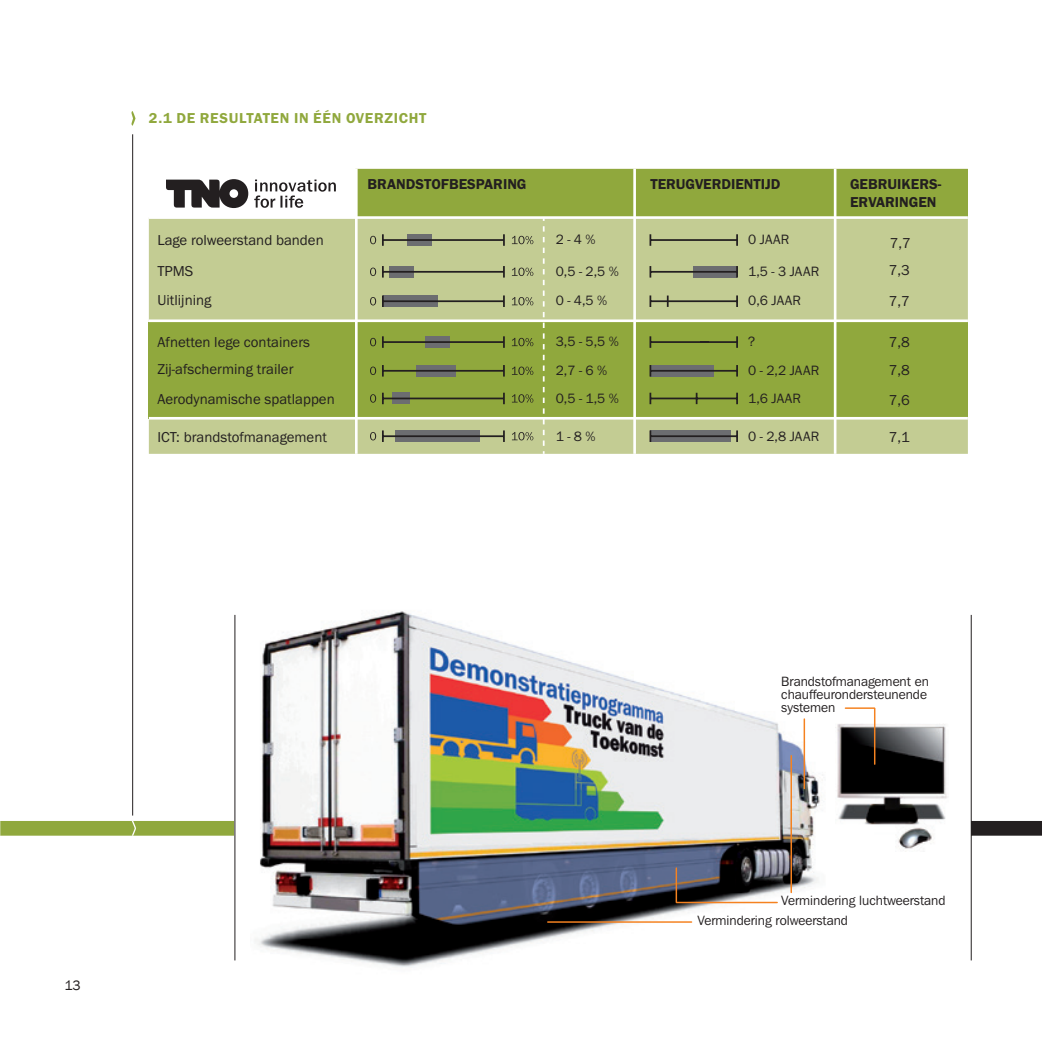
<style>
.page{position:relative;width:1042px;height:1042px;background:#fff}
.page>*{position:absolute;margin:0;border:0;box-sizing:border-box;transform-origin:0 0}
.t1{font:14.88px "Franklin Goth EF";color:#231f20}
.t2{font:600 14.88px/17.8px "Franklin Goth EF";color:#231f20}
._04_TNO-Tussenkop{font:600 14.88px "Franklin Goth EF";letter-spacing:.045em;color:#90a83d}
.t3{font:14px/28.3px "Franklin Goth EF";color:#231f20}
.t4{font:14px "Franklin Gothic";color:#231f20}
.t5{font:13.3px/13.3px "Franklin Gothic IT Cby BT";color:#231f20}
</style>
<div class="page">
<hr style="left:132px;top:134px;width:1px;height:681px;background:#231f20">
<svg style="left:131px;top:111px;width:5px;height:15px"></svg>
<svg style="left:0;top:821px;width:1042px;height:15px;background:#7a8b3b"></svg>
<div style="left:235px;top:610px;width:736px;height:364px;background:#fff"></div>
<img style="left:835px;top:724px;width:112px;height:125px">
<img style="left:255px;top:610px;width:568px;height:357px">
<hr style="left:548px;top:921px;width:143px;height:2px;background:#f58220">
<hr style="left:790px;top:755px;width:2px;height:137px;background:#f58220">
<svg style="left:675px;top:866px;width:103px;height:38px;background:#534f51"></svg>
<hr style="left:803px;top:719px;width:2px;height:69px;background:#f58220">
<svg style="left:844px;top:707px;width:32px;height:58px"></svg>
<hr style="left:971px;top:615px;width:1px;height:345px;background:#231f20">
<hr style="left:235px;top:615px;width:1px;height:345px;background:#231f20">
<div style="left:149px;top:179px;width:819px;height:275px;background:#c3cc93"></div>
<div style="left:355px;top:169px;width:613px;height:49px;background:#90a83d"></div>
<div style="left:149px;top:322px;width:819px;height:96px;background:#90a83d"></div>
<hr style="left:633px;top:169px;width:3px;height:285px;background:#fff">
<svg style="left:543px;top:219px;width:1px;height:235px"></svg>
<hr style="left:355px;top:169px;width:3px;height:285px;background:#fff">
<hr style="left:834px;top:169px;width:2px;height:285px;background:#fff">
<hr style="left:149px;top:216px;width:819px;height:3px;background:#fff">
<hr style="left:149px;top:319px;width:819px;height:3px;background:#fff">
<hr style="left:149px;top:417px;width:819px;height:2px;background:#fff">
<svg style="left:370px;top:236px;width:6px;height:8px"></svg>
<div style="left:407px;top:234px;width:24px;height:12px;background:#6c6d70"></div>
<svg style="left:503px;top:234px;width:2px;height:12px"></svg>
<svg style="left:382px;top:234px;width:2px;height:12px"></svg>
<hr style="left:383px;top:239px;width:121px;height:2px;background:#231f20">
<svg style="left:370px;top:366px;width:6px;height:9px"></svg>
<div style="left:415px;top:365px;width:40px;height:11px;background:#6c6d70"></div>
<svg style="left:503px;top:365px;width:2px;height:11px"></svg>
<svg style="left:382px;top:365px;width:2px;height:11px"></svg>
<hr style="left:383px;top:370px;width:121px;height:2px;background:#231f20">
<svg style="left:370px;top:432px;width:6px;height:8px"></svg>
<div style="left:395px;top:430px;width:85px;height:12px;background:#6c6d70"></div>
<svg style="left:503px;top:430px;width:2px;height:12px"></svg>
<svg style="left:382px;top:430px;width:2px;height:12px"></svg>
<hr style="left:383px;top:435px;width:121px;height:2px;background:#231f20">
<svg style="left:370px;top:338px;width:6px;height:8px"></svg>
<div style="left:425px;top:336px;width:24px;height:12px;background:#6c6d70"></div>
<svg style="left:503px;top:336px;width:2px;height:12px"></svg>
<svg style="left:382px;top:336px;width:2px;height:12px"></svg>
<hr style="left:383px;top:341px;width:121px;height:2px;background:#231f20">
<svg style="left:370px;top:268px;width:6px;height:8px"></svg>
<div style="left:389px;top:266px;width:24px;height:12px;background:#6c6d70"></div>
<svg style="left:503px;top:266px;width:2px;height:12px"></svg>
<svg style="left:382px;top:266px;width:2px;height:12px"></svg>
<hr style="left:383px;top:271px;width:121px;height:2px;background:#231f20">
<svg style="left:370px;top:394px;width:6px;height:9px"></svg>
<div style="left:392px;top:393px;width:18px;height:11px;background:#6c6d70"></div>
<svg style="left:503px;top:393px;width:2px;height:11px"></svg>
<svg style="left:382px;top:393px;width:2px;height:11px"></svg>
<hr style="left:383px;top:397px;width:121px;height:2px;background:#231f20">
<svg style="left:370px;top:297px;width:6px;height:8px"></svg>
<div style="left:383px;top:295px;width:54px;height:12px;background:#6c6d70"></div>
<svg style="left:503px;top:295px;width:2px;height:12px"></svg>
<svg style="left:382px;top:295px;width:2px;height:12px"></svg>
<hr style="left:383px;top:300px;width:121px;height:2px;background:#231f20">
<svg style="left:512px;top:236px;width:21px;height:8px"></svg>
<svg style="left:512px;top:366px;width:21px;height:9px"></svg>
<svg style="left:512px;top:432px;width:21px;height:8px"></svg>
<svg style="left:512px;top:338px;width:21px;height:8px"></svg>
<svg style="left:512px;top:268px;width:21px;height:8px"></svg>
<svg style="left:512px;top:394px;width:21px;height:9px"></svg>
<svg style="left:512px;top:297px;width:21px;height:8px"></svg>
<div style="left:650px;top:430px;width:81px;height:12px;background:#6c6d70"></div>
<div style="left:650px;top:365px;width:64px;height:11px;background:#6c6d70"></div>
<div style="left:694px;top:266px;width:43px;height:11px;background:#6c6d70"></div>
<svg style="left:736px;top:234px;width:2px;height:12px"></svg>
<svg style="left:649px;top:234px;width:2px;height:12px"></svg>
<hr style="left:650px;top:239px;width:87px;height:2px;background:#231f20">
<svg style="left:736px;top:365px;width:2px;height:11px"></svg>
<svg style="left:649px;top:365px;width:2px;height:11px"></svg>
<hr style="left:650px;top:370px;width:87px;height:2px;background:#231f20">
<svg style="left:736px;top:430px;width:2px;height:12px"></svg>
<svg style="left:649px;top:430px;width:2px;height:12px"></svg>
<hr style="left:650px;top:435px;width:87px;height:2px;background:#231f20">
<svg style="left:736px;top:266px;width:2px;height:12px"></svg>
<svg style="left:649px;top:266px;width:2px;height:12px"></svg>
<hr style="left:650px;top:271px;width:87px;height:2px;background:#231f20">
<svg style="left:736px;top:393px;width:2px;height:11px"></svg>
<svg style="left:649px;top:393px;width:2px;height:11px"></svg>
<hr style="left:650px;top:397px;width:87px;height:2px;background:#231f20">
<svg style="left:736px;top:295px;width:2px;height:12px"></svg>
<svg style="left:649px;top:295px;width:2px;height:12px"></svg>
<hr style="left:650px;top:300px;width:87px;height:2px;background:#231f20">
<svg style="left:736px;top:336px;width:2px;height:12px"></svg>
<svg style="left:649px;top:336px;width:2px;height:12px"></svg>
<hr style="left:700px;top:341px;width:37px;height:2px;background:#231f20">
<hr style="left:650px;top:341px;width:58px;height:2px;background:#231f20">
<svg style="left:166px;top:179px;width:82px;height:29px"></svg>
<svg style="left:254px;top:180px;width:82px;height:28px"></svg>
<p class="_04_TNO-Tussenkop" style="left:149px;top:109px;width:279px">2.1 DE RESULTATEN IN ÉÉN OVERZICHT</p>
<p class="t1" style="left:157px;top:231px;width:168px">Lage rolweerstand banden</p>
<p class="t1" style="left:157px;top:263px;width:38px">TPMS</p>
<p class="t1" style="left:157px;top:292px;width:56px">Uitlijning</p>
<p class="t1" style="left:157px;top:333px;width:154px">Afnetten lege containers</p>
<p class="t1" style="left:157px;top:361px;width:138px">Zij-afscherming trailer</p>
<p class="t1" style="left:157px;top:390px;width:179px">Aerodynamische spatlappen</p>
<p class="t1" style="left:157px;top:429px;width:171px">ICT: brandstofmanagement</p>
<p class="t2" style="left:367px;top:175px;width:161px">BRANDSTOFBESPARING</p>
<p class="t2" style="left:650px;top:175px;width:132px">TERUGVERDIENTIJD</p>
<p class="t2" style="left:850px;top:175px;width:93px">GEBRUIKERS-<br>ERVARINGEN</p>
<p class="t3" style="left:556px;top:226px;width:41px">2 - 4 %</p>
<p class="t3" style="left:556px;top:257px;width:65px;line-height:29.4px">0,5 - 2,5 %<br>0 - 4,5 %</p>
<p class="t3" style="left:556px;top:328px;width:65px">3,5 - 5,5 %<br>2,7 - 6 %<br>0,5 - 1,5 %</p>
<p class="t3" style="left:556px;top:422px;width:41px">1 - 8 %</p>
<p class="t3" style="left:748px;top:226px;width:43px">0 JAAR</p>
<p class="t3" style="left:748px;top:257px;width:73px;line-height:29.4px">1,5 - 3 JAAR<br>0,6 JAAR</p>
<p class="t3" style="left:748px;top:328px;width:73px">?<br>0 - 2,2 JAAR<br>1,6 JAAR</p>
<p class="t3" style="left:748px;top:422px;width:73px">0 - 2,8 JAAR</p>
<p class="t1" style="left:890px;top:235px;width:23px">7,7</p>
<p class="t1" style="left:889px;top:262px;width:23px">7,3</p>
<p class="t1" style="left:889px;top:293px;width:23px">7,7</p>
<p class="t1" style="left:889px;top:333px;width:23px">7,8</p>
<p class="t1" style="left:889px;top:362px;width:23px">7,8</p>
<p class="t1" style="left:889px;top:392px;width:23px">7,6</p>
<p class="t1" style="left:889px;top:429px;width:23px">7,1</p>
<p class="t4" style="left:64px;top:976px;width:18px">13</p>
<p class="t5" style="left:781px;top:674px;width:149px">Brandstofmanagement en chauffeurondersteunende systemen</p>
<p class="t5" style="left:697px;top:890px;width:249px;line-height:19.9px;text-indent:84px">Vermindering luchtweerstand<br>Vermindering rolweerstand</p>
</div>
